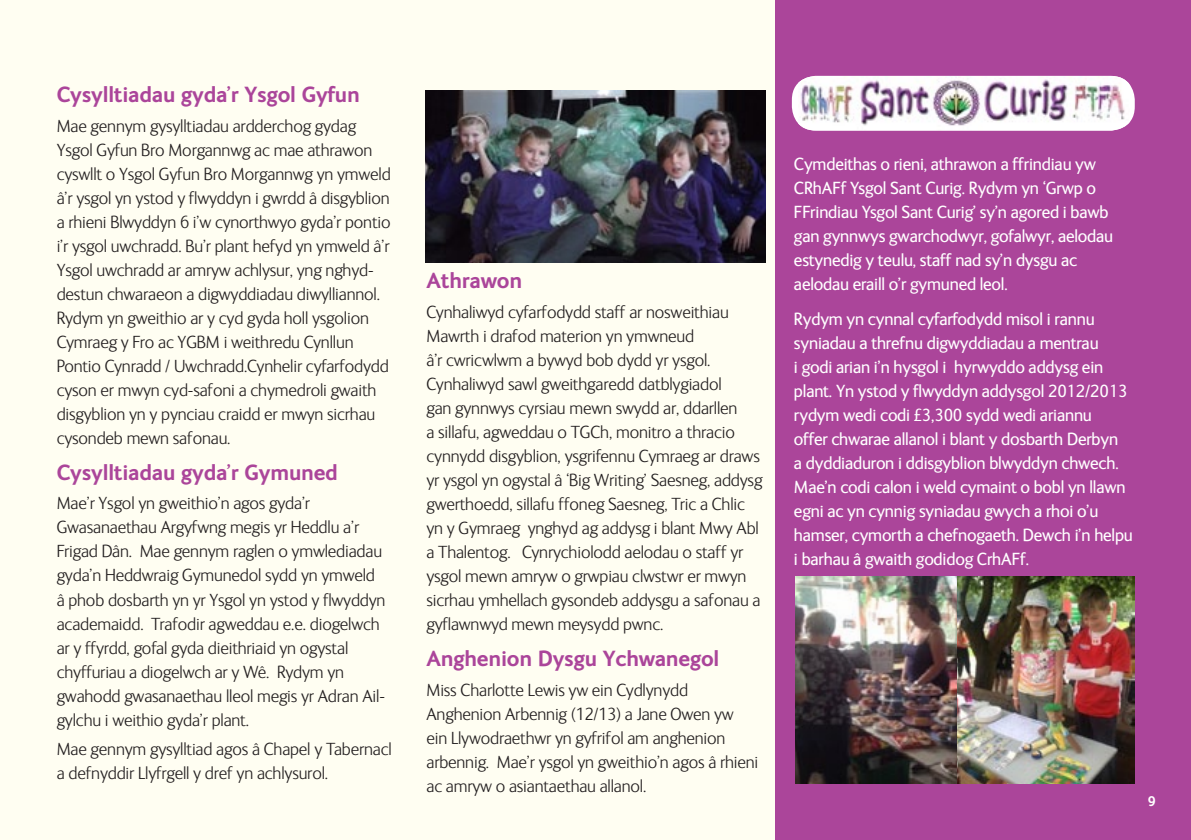
<style>
.page{position:relative;width:1191px;height:840px;background:#fff}
.page>*{position:absolute;margin:0;border:0;box-sizing:border-box;transform-origin:0 0}
.t1{font:700 22px "FS Ingrid";letter-spacing:-.01em;color:#ab459a}
.t2{font:300 18px/24px "FS Ingrid";letter-spacing:-.01em;color:#231f20}
.t3{font:18px/24px "FS Ingrid";letter-spacing:-.01em;color:#fff}
.t4{font:700 14px "FS Ingrid";color:#fff}
</style>
<div class="page">
<div style="left:0;top:0;width:776px;height:839px;background:#fffef2"></div>
<div style="left:776px;top:0;width:415px;height:839px;background:#ab459a"></div>
<img style="left:798px;top:76px;width:331px;height:54px">
<img style="left:795px;top:576px;width:162px;height:207px">
<img style="left:957px;top:576px;width:177px;height:207px">
<img style="left:425px;top:91px;width:340px;height:171px">
<p class="t1" style="left:57px;top:80px;width:305px">Cysylltiadau gyda’r Ysgol Gyfun</p>
<p class="t2" style="left:57px;top:113px;width:335px">Mae gennym gysylltiadau ardderchog gydag Ysgol Gyfun Bro Morgannwg ac mae athrawon cyswllt o Ysgol Gyfun Bro Morgannwg yn ymweld â’r ysgol yn ystod y flwyddyn i gwrdd â disgyblion a rhieni Blwyddyn 6 i’w cynorthwyo gyda’r pontio i’r ysgol uwchradd. Bu’r plant hefyd yn ymweld â’r Ysgol uwchradd ar amryw achlysur, yng nghyd&shy;destun chwaraeon a digwyddiadau diwylliannol.<br>Rydym yn gweithio ar y cyd gyda holl ysgolion Cymraeg y Fro ac YGBM i weithredu Cynllun Pontio Cynradd / Uwchradd.Cynhelir cyfarfodydd cyson er mwyn cyd-safoni a chymedroli gwaith disgyblion yn y pynciau craidd er mwyn sicrhau cysondeb mewn safonau.</p>
<p class="t1" style="left:57px;top:457px;width:283px">Cysylltiadau gyda’r Gymuned</p>
<p class="t2" style="left:57px;top:490px;width:330px">Mae’r Ysgol yn gweithio’n agos gyda’r Gwasanaethau Argyfwng megis yr Heddlu a’r Frigad Dân. Mae gennym raglen o ymwlediadau gyda’n Heddwraig Gymunedol sydd yn ymweld â phob dosbarth yn yr Ysgol yn ystod y flwyddyn academaidd. Trafodir agweddau e.e. diogelwch ar y ffyrdd, gofal gyda dieithriaid yn ogystal chyffuriau a diogelwch ar y Wê. Rydym yn gwahodd gwasanaethau lleol megis yr Adran Ail&shy;gylchu i weithio gyda’r plant.</p>
<p class="t2" style="left:57px;top:736px;width:337px">Mae gennym gysylltiad agos â Chapel y Tabernacl a defnyddir Llyfrgell y dref yn achlysurol.</p>
<p class="t1" style="left:426px;top:266px;width:97px">Athrawon</p>
<p class="t2" style="left:426px;top:299px;width:337px">Cynhaliwyd cyfarfodydd staff ar nosweithiau Mawrth i drafod materion yn ymwneud<br>â’r cwricwlwm a bywyd bob dydd yr ysgol.<br>Cynhaliwyd sawl gweithgaredd datblygiadol<br>gan gynnwys cyrsiau mewn swydd ar, ddarllen<br>a sillafu, agweddau o TGCh, monitro a thracio cynnydd disgyblion, ysgrifennu Cymraeg ar draws yr ysgol yn ogystal â ‘Big Writing’ Saesneg, addysg gwerthoedd, sillafu ffoneg Saesneg, Tric a Chlic yn y Gymraeg ynghyd ag addysg i blant Mwy Abl a Thalentog. Cynrychiolodd aelodau o staff yr ysgol mewn amryw o grwpiau clwstwr er mwyn sicrhau ymhellach gysondeb addysgu a safonau a gyflawnwyd mewn meysydd pwnc.</p>
<p class="t1" style="left:426px;top:643px;width:294px">Anghenion Dysgu Ychwanegol</p>
<p class="t2" style="left:426px;top:676px;width:333px">Miss Charlotte Lewis yw ein Cydlynydd Anghenion Arbennig (12/13) a Jane Owen yw ein Llywodraethwr yn gyfrifol am anghenion arbennig. Mae’r ysgol yn gweithio’n agos â rhieni ac amryw o asiantaethau allanol.</p>
<p class="t3" style="left:794px;top:151px;width:320px">Cymdeithas o rieni, athrawon a ffrindiau yw CRhAFf Ysgol Sant Curig. Rydym yn ‘Grwp o FFrindiau Ysgol Sant Curig’ sy’n agored i bawb gan gynnwys gwarchodwyr, gofalwyr, aelodau estynedig y teulu, staff nad sy’n dysgu ac aelodau eraill o’r gymuned leol.</p>
<p class="t3" style="left:794px;top:306px;width:340px">Rydym yn cynnal cyfarfodydd misol i rannu syniadau a threfnu digwyddiadau a mentrau<br>i godi arian i’n hysgol i hyrwyddo addysg ein plant. Yn ystod y flwyddyn addysgol 2012/2013 rydym wedi codi £3,300 sydd wedi ariannu<br>offer chwarae allanol i blant y dosbarth Derbyn<br>a dyddiaduron i ddisgyblion blwyddyn chwech.<br>Mae’n codi calon i weld cymaint o bobl yn llawn egni ac yn cynnig syniadau gwych a rhoi o’u hamser, cymorth a chefnogaeth. Dewch i’n helpu i barhau â gwaith godidog CrhAFf.</p>
<p class="t4" style="left:1147px;top:791px;width:9px">9</p>
</div>
